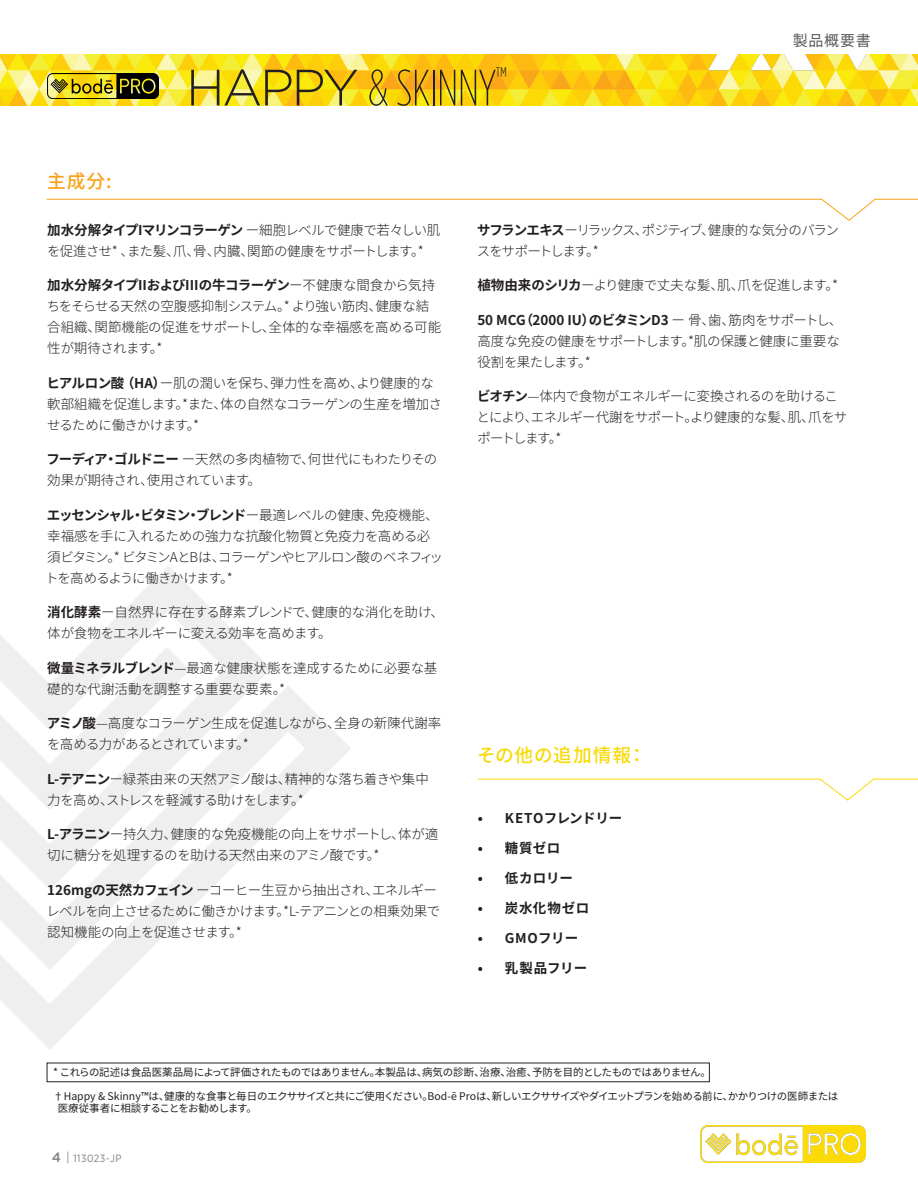
<style>
.page{position:relative;width:918px;height:1188px;background:#fff}
.page>*{position:absolute;margin:0;border:0;box-sizing:border-box;transform-origin:0 0}
.t1{font:200 51px "Gotham Condensed";letter-spacing:-.005em;color:#231f20}
.t2{font:500 18.75px "Noto Sans CJ Kjp";letter-spacing:.035em;color:#f8da08}
.t3{font:500 18.75px "Noto Sans CJ Kjp";color:#f9a31b}
.t4{font:15px "Noto Sans CJ Kjp";letter-spacing:.05em;color:#57585a}
.t5{font:300 13.5px/21px "Noto Sans CJ Kjp";letter-spacing:-.03em;color:#231f20}
.t6{font:300 13.5px/21px "Noto Sans CJ Kjp";letter-spacing:-.055em;color:#231f20}
.t7{font:300 13.5px/21px "Noto Sans CJ Kjp";letter-spacing:-.005em;color:#231f20}
.t8{font:700 13.5px "Noto Sans CJ Kjp";letter-spacing:.02em;color:#231f20}
.t9{font:300 13.5px/21px "Noto Sans CJ Kjp";letter-spacing:-.085em;color:#231f20}
.t10{font:10.5px/12.6px "Noto Sans CJ Kjp";letter-spacing:-.035em;color:#231f20}
.t11{font:10.5px "Gotham Narrow";letter-spacing:.05em;color:#7e8182}
.s1{font-family:"Gotham";font-weight:300}
.s2{font-weight:700}
.s3{font-family:"Gotham";font-weight:500;font-size:13.5px}
.s4{font-family:"Gotham Condensed";font-size:13.5px}
</style>
<div class="page">
<img style="left:700px;top:1125px;width:166px;height:37px">
<img style="left:0;top:54px;width:918px;height:52px">
<img style="left:47px;top:74px;width:112px;height:25px">
<svg style="left:478px;top:778px;width:440px;height:23px"></svg>
<svg style="left:0;top:566px;width:351px;height:483px"></svg>
<svg style="left:46px;top:199px;width:872px;height:22px"></svg>
<div style="left:47px;top:1063px;width:663px;height:19px;border:1px solid #231f20"></div>
<p class="t3" style="left:47px;top:170px;width:66px">主成分:</p>
<h1 class="t1" style="left:186px;top:59px;width:323px"><span class="s1">HAPPY</span> &amp; SKINNY<sup>™</sup></h1>
<p class="t4" style="left:793px;top:33px;width:79px">製品概要書</p>
<p class="t5" style="left:47px;top:219px;width:395px"><span class="s2">加水分解タイプIマリンコラーゲン</span>ー細胞レベルで健康で若々しい肌を促進させ* 、また髪、爪、骨、内臓、関節の健康をサポートします。*</p>
<p class="t5" style="left:47px;top:275px;width:396px"><span class="s2">加水分解タイプIIおよびIIIの牛コラーゲン</span>ー不健康な間食から気持ちをそらせる天然の空腹感抑制システム。* より強い筋肉、健康な結合組織、関節機能の促進をサポートし、全体的な幸福感を高める可能性が期待されます。*</p>
<p class="t5" style="left:46px;top:372px;width:397px"><span class="s2">ヒアルロン酸 （HA）</span>ー肌の潤いを保ち、弾力性を高め、より健康的な軟部組織を促進します。*また、体の自然なコラーゲンの生産を増加させるために働きかけます。*</p>
<p class="t5" style="left:46px;top:449px;width:392px"><span class="s2">フーディア・ゴルドニー</span>ー天然の多肉植物で、何世代にもわたりその効果が期待され、使用されています。</p>
<p class="t6" style="left:45px;top:504px;width:399px"><span class="s2">エッセンシャル・ビタミン・ブレンド</span>ー最適レベルの健康、免疫機能、幸福感を手に入れるための強力な抗酸化物質と免疫力を高める必須ビタミン。* ビタミンAとBは、コラーゲンやヒアルロン酸のベネフィットを高めるように働きかけます。*</p>
<p class="t5" style="left:47px;top:602px;width:398px"><span class="s2">消化酵素</span>ー自然界に存在する酵素ブレンドで、健康的な消化を助け、体が食物をエネルギーに変える効率を高めます。</p>
<p class="t7" style="left:47px;top:657px;width:392px"><span class="s2">微量ミネラルブレンド</span>—最適な健康状態を達成するために必要な基礎的な代謝活動を調整する重要な要素。*</p>
<p class="t6" style="left:47px;top:713px;width:396px"><span class="s2">アミノ酸</span>—高度なコラーゲン生成を促進しながら、全身の新陳代謝率を高める力があるとされています。*</p>
<p class="t5" style="left:47px;top:768px;width:383px"><span class="s2">L-テアニン</span>ー緑茶由来の天然アミノ酸は、精神的な落ち着きや集中力を高め、ストレスを軽減する助けをします。*</p>
<p class="t5" style="left:47px;top:824px;width:393px"><span class="s2">L-アラニン</span>ー持久力、健康的な免疫機能の向上をサポートし、体が適切に糖分を処理するのを助ける天然由来のアミノ酸です。*</p>
<p class="t5" style="left:46px;top:879px;width:396px"><span class="s2">126mgの天然カフェイン</span>ーコーヒー生豆から抽出され、エネルギーレベルを向上させるために働きかけます。*L-テアニンとの相乗効果で認知機能の向上を促進させます。*</p>
<p class="t9" style="left:477px;top:219px;width:364px"><span class="s2">サフランエキス</span>ーリラックス、ポジティブ、健康的な気分のバランスをサポートします。*</p>
<p class="t5" style="left:477px;top:275px;width:363px"><span class="s2">植物由来のシリカ</span>ーより健康で丈夫な髪、肌、爪を促進します。*</p>
<p class="t5" style="left:477px;top:309px;width:366px"><span class="s2">50 MCG（2000 IU）のビタミンD3</span> ー 骨、歯、筋肉をサポートし、高度な免疫の健康をサポートします。*肌の保護と健康に重要な役割を果たします。*</p>
<p class="t5" style="left:477px;top:386px;width:372px"><span class="s2">ビオチン</span>—体内で食物がエネルギーに変換されるのを助けることにより、エネルギー代謝をサポート。より健康的な髪、肌、爪をサポートします。*</p>
<p class="t2" style="left:477px;top:744px;width:170px">その他の追加情報：</p>
<p class="t8" style="left:478px;top:811px;width:146px">• KETOフレンドリー</p>
<p class="t8" style="left:478px;top:841px;width:84px">• 糖質ゼロ</p>
<p class="t8" style="left:478px;top:871px;width:97px">• 低カロリー</p>
<p class="t8" style="left:478px;top:901px;width:113px">• 炭水化物ゼロ</p>
<p class="t8" style="left:478px;top:931px;width:102px">• GMOフリー</p>
<p class="t8" style="left:478px;top:961px;width:111px">• 乳製品フリー</p>
<p class="t10" style="left:53px;top:1066px;width:659px">* これらの記述は食品医薬品局によって評価されたものではありません。本製品は、病気の診断、治療、治癒、予防を目的としたものではありません。</p>
<p class="t10" style="left:58px;top:1090px;width:782px;text-indent:-4px">†Happy &amp; Skinny™は、健康的な食事と毎日のエクササイズと共にご使用ください。Bod-ē Proは、新しいエクササイズやダイエットプランを始める前に、かかりつけの医師または医療従事者に相談することをお勧めします。</p>
<p class="t11" style="left:52px;top:1152px;width:71px"><span class="s3">4</span> <span class="s4">|</span> 113023-JP</p>
</div>
